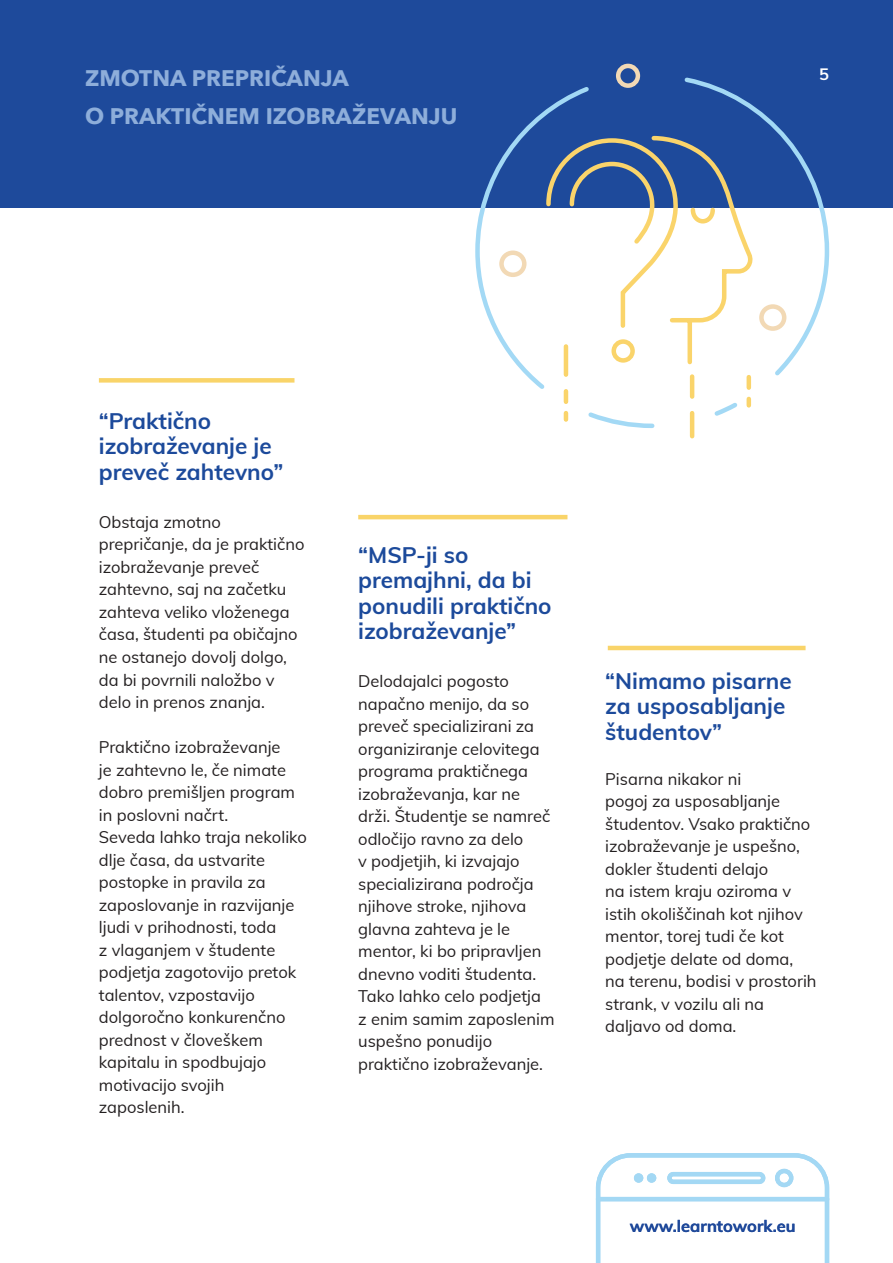
<style>
.page{position:relative;width:893px;height:1263px;background:#fff}
.page>*{position:absolute;margin:0;border:0;box-sizing:border-box;transform-origin:0 0}
.Spremni_tekst{font:700 22.5px/25.5px "Muli";color:#1c4a9b}
.Naslov{font:700 22.5px/37.5px "Avenir Next";color:#8eaeda}
.Tekoci_tekst{font:700 22.5px/25.5px "Muli";color:#1c4a9b}
.Tekoci_tekst-2{font:16.5px/22.5px "Muli";color:#231f20}
.t1{font:700 16.5px "Muli";color:#1f499a}
.t2{font:700 16.5px "Muli";color:#fff}
</style>
<div class="page">
<div style="left:0;top:0;width:893px;height:207px;background:#1e4a9b"></div>
<div style="left:616px;top:64px;width:24px;height:24px;border:4px solid #f2d9b5;border-radius:50%"></div>
<svg style="left:473px;top:75px;width:358px;height:288px"></svg>
<svg style="left:497px;top:205px;width:292px;height:234px"></svg>
<div style="left:99px;top:378px;width:195px;height:5px;background:#f9d469"></div>
<hr style="left:358px;top:515px;width:209px;height:4px;background:#f9d469">
<hr style="left:608px;top:646px;width:197px;height:4px;background:#f9d469">
<svg style="left:596px;top:1153px;width:233px;height:110px"></svg>
<div style="left:647px;top:1173px;width:9px;height:10px;background:#a3d8f4;border-radius:50%"></div>
<div style="left:634px;top:1173px;width:9px;height:10px;background:#a3d8f4;border-radius:50%"></div>
<p class="Naslov" style="left:85px;top:59px;width:374px">ZMOTNA PREPRIČANJA<br>O PRAKTIČNEM IZOBRAŽEVANJU</p>
<p class="t2" style="left:819px;top:62px;width:11px">5</p>
<p class="Spremni_tekst" style="left:99px;top:407px;width:186px">“Praktično izobraževanje je preveč zahtevno”</p>
<p class="Tekoci_tekst-2" style="left:99px;top:510px;width:207px">Obstaja zmotno prepričanje, da je praktično izobraževanje preveč zahtevno, saj na začetku zahteva veliko vloženega časa, študenti pa običajno ne ostanejo dovolj dolgo, da bi povrnili naložbo v delo in prenos znanja.</p>
<p class="Tekoci_tekst-2" style="left:99px;top:735px;width:210px">Praktično izobraževanje<br>je zahtevno le, če nimate dobro premišljen program in poslovni načrt.<br>Seveda lahko traja nekoliko dlje časa, da ustvarite postopke in pravila za zaposlovanje in razvijanje ljudi v prihodnosti, toda<br>z vlaganjem v študente podjetja zagotovijo pretok talentov, vzpostavijo dolgoročno konkurenčno prednost v človeškem kapitalu in spodbujajo motivacijo svojih zaposlenih.</p>
<p class="Spremni_tekst" style="left:358px;top:541px;width:195px">“MSP-ji so premajhni, da bi ponudili praktično izobraževanje”</p>
<p class="Tekoci_tekst-2" style="left:358px;top:669px;width:198px">Delodajalci pogosto napačno menijo, da so preveč specializirani za organiziranje celovitega programa praktičnega izobraževanja, kar ne drži. Študentje se namreč odločijo ravno za delo<br>v podjetjih, ki izvajajo specializirana področja njihove stroke, njihova glavna zahteva je le mentor, ki bo pripravljen dnevno voditi študenta.<br>Tako lahko celo podjetja<br>z enim samim zaposlenim uspešno ponudijo praktično izobraževanje.</p>
<p class="Tekoci_tekst" style="left:605px;top:667px;width:188px">“Nimamo pisarne za usposabljanje študentov”</p>
<p class="Tekoci_tekst-2" style="left:605px;top:767px;width:213px">Pisarna nikakor ni<br>pogoj za usposabljanje študentov. Vsako praktično izobraževanje je uspešno, dokler študenti delajo<br>na istem kraju oziroma v istih okoliščinah kot njihov mentor, torej tudi če kot podjetje delate od doma, na terenu, bodisi v prostorih strank, v vozilu ali na daljavo od doma.</p>
<p class="t1" style="left:630px;top:1214px;width:167px">www.learntowork.eu</p>
</div>
